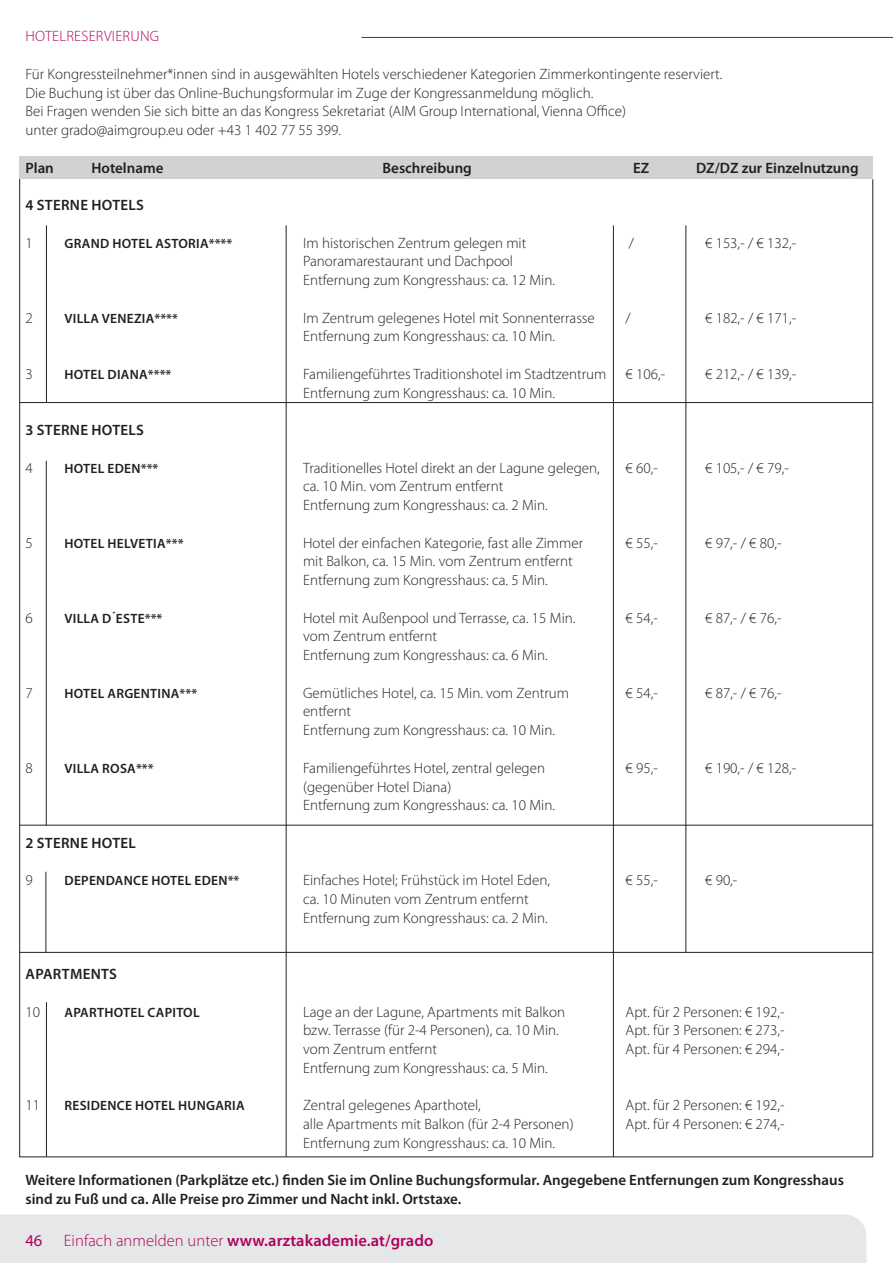
<style>
.page{position:relative;width:893px;height:1263px;background:#fff}
.page>*{position:absolute;margin:0;border:0;box-sizing:border-box;transform-origin:0 0}
.t1{font:600 16.5px "Myriad Pro";letter-spacing:.005em;color:#b1015c}
.t2{font:16.5px "Myriad Pro";color:#b1015c}
.t3{font:300 15px/18.8px "Myriad Pro";color:#231f20}
.t4{font:600 15px/18.8px "Myriad Pro";color:#231f20}
.t5{font:600 15px "Myriad Pro";letter-spacing:.02em;color:#231f20}
.t6{font:300 15px "Myriad Pro";letter-spacing:.015em;color:#b1015c}
.t7{font:600 13.5px "Myriad Pro";letter-spacing:.02em;color:#231f20}
.s1{font-weight:300}
</style>
<div class="page">
<div style="left:0;top:1215px;width:866px;height:48px;background:#e6e7e9"></div>
<hr style="left:361px;top:37px;width:532px;height:1px;background:#b1015c">
<div style="left:19px;top:156px;width:854px;height:23px;background:#d1d2d4"></div>
<hr style="left:613px;top:225px;width:1px;height:932px;background:#231f20">
<hr style="left:686px;top:225px;width:1px;height:727px;background:#231f20">
<hr style="left:286px;top:225px;width:1px;height:932px;background:#231f20">
<hr style="left:46px;top:225px;width:1px;height:178px;background:#231f20">
<hr style="left:46px;top:461px;width:1px;height:364px;background:#231f20">
<hr style="left:46px;top:872px;width:1px;height:80px;background:#231f20">
<hr style="left:46px;top:1002px;width:1px;height:155px;background:#231f20">
<hr style="left:20px;top:402px;width:853px;height:1px;background:#231f20">
<hr style="left:19px;top:825px;width:854px;height:1px;background:#231f20">
<hr style="left:20px;top:952px;width:853px;height:1px;background:#231f20">
<hr style="left:19px;top:1156px;width:854px;height:1px;background:#231f20">
<hr style="left:19px;top:179px;width:1px;height:978px;background:#231f20">
<hr style="left:872px;top:179px;width:1px;height:978px;background:#231f20">
<p class="t6" style="left:26px;top:27px;width:135px">HOTELRESERVIERUNG</p>
<p class="t3" style="left:26px;top:64px;width:698px">Für Kongressteilnehmer*innen sind in ausgewählten Hotels verschiedener Kategorien Zimmerkontingente reserviert.<br>Die Buchung ist über das Online-Buchungsformular im Zuge der Kongressanmeldung möglich.<br>Bei Fragen wenden Sie sich bitte an das Kongress Sekretariat (AIM Group International, Vienna Office)<br>unter grado@aimgroup.eu oder +43 1 402 77 55 399.</p>
<p class="t4" style="left:26px;top:158px;width:30px">Plan</p>
<p class="t4" style="left:92px;top:158px;width:73px">Hotelname</p>
<p class="t4" style="left:383px;top:158px;width:91px">Beschreibung</p>
<p class="t4" style="left:633px;top:158px;width:18px">EZ</p>
<p class="t4" style="left:696px;top:158px;width:164px">DZ/DZ zur Einzelnutzung</p>
<p class="t5" style="left:26px;top:196px;width:120px">4 STERNE HOTELS</p>
<p class="t3" style="left:26px;top:233px;width:9px">1</p>
<p class="t7" style="left:65px;top:235px;width:169px">GRAND HOTEL ASTORIA****</p>
<p class="t3" style="left:303px;top:233px;width:225px">Im historischen Zentrum gelegen mit</p>
<p class="t3" style="left:629px;top:233px;width:7px">/</p>
<p class="t3" style="left:705px;top:233px;width:93px">€ 153,- / € 132,-</p>
<p class="t3" style="left:303px;top:252px;width:253px">Panoramarestaurant und Dachpool<br>Entfernung zum Kongresshaus: ca. 12 Min.</p>
<p class="t3" style="left:26px;top:308px;width:9px">2</p>
<p class="t7" style="left:65px;top:310px;width:115px">VILLA VENEZIA****</p>
<p class="t3" style="left:303px;top:308px;width:293px">Im Zentrum gelegenes Hotel mit Sonnenterrasse</p>
<p class="t3" style="left:626px;top:308px;width:7px">/</p>
<p class="t3" style="left:705px;top:308px;width:93px">€ 182,- / € 171,-</p>
<p class="t3" style="left:303px;top:327px;width:253px">Entfernung zum Kongresshaus: ca. 10 Min.</p>
<p class="t3" style="left:26px;top:364px;width:9px">3</p>
<p class="t7" style="left:65px;top:366px;width:108px">HOTEL DIANA****</p>
<p class="t3" style="left:303px;top:364px;width:305px">Familiengeführtes Traditionshotel im Stadtzentrum</p>
<p class="t3" style="left:626px;top:364px;width:41px">€ 106,-</p>
<p class="t3" style="left:705px;top:364px;width:93px">€ 212,- / € 139,-</p>
<p class="t3" style="left:303px;top:383px;width:253px">Entfernung zum Kongresshaus: ca. 10 Min.</p>
<p class="t5" style="left:26px;top:421px;width:120px">3 STERNE HOTELS</p>
<p class="t3" style="left:26px;top:458px;width:9px">4</p>
<p class="t7" style="left:65px;top:460px;width:95px">HOTEL EDEN***</p>
<p class="t3" style="left:303px;top:458px;width:298px">Traditionelles Hotel direkt an der Lagune gelegen,</p>
<p class="t3" style="left:626px;top:458px;width:34px">€ 60,-</p>
<p class="t3" style="left:705px;top:458px;width:85px">€ 105,- / € 79,-</p>
<p class="t3" style="left:303px;top:477px;width:246px">ca. 10 Min. vom Zentrum entfernt<br>Entfernung zum Kongresshaus: ca. 2 Min.</p>
<p class="t3" style="left:26px;top:533px;width:9px">5</p>
<p class="t7" style="left:65px;top:535px;width:121px">HOTEL HELVETIA***</p>
<p class="t3" style="left:303px;top:533px;width:282px">Hotel der einfachen Kategorie, fast alle Zimmer</p>
<p class="t3" style="left:626px;top:533px;width:34px">€ 55,-</p>
<p class="t3" style="left:705px;top:533px;width:78px">€ 97,- / € 80,-</p>
<p class="t3" style="left:303px;top:552px;width:271px">mit Balkon, ca. 15 Min. vom Zentrum entfernt<br>Entfernung zum Kongresshaus: ca. 5 Min.</p>
<p class="t3" style="left:26px;top:608px;width:9px">6</p>
<p class="t7" style="left:65px;top:610px;width:99px">VILLA D´ESTE***</p>
<p class="t3" style="left:303px;top:608px;width:274px">Hotel mit Außenpool und Terrasse, ca. 15 Min.</p>
<p class="t3" style="left:626px;top:608px;width:34px">€ 54,-</p>
<p class="t3" style="left:705px;top:608px;width:78px">€ 87,- / € 76,-</p>
<p class="t3" style="left:303px;top:627px;width:246px">vom Zentrum entfernt<br>Entfernung zum Kongresshaus: ca. 6 Min.</p>
<p class="t3" style="left:26px;top:683px;width:9px">7</p>
<p class="t7" style="left:65px;top:685px;width:134px">HOTEL ARGENTINA***</p>
<p class="t3" style="left:303px;top:683px;width:267px">Gemütliches Hotel, ca. 15 Min. vom Zentrum</p>
<p class="t3" style="left:626px;top:683px;width:34px">€ 54,-</p>
<p class="t3" style="left:705px;top:683px;width:78px">€ 87,- / € 76,-</p>
<p class="t3" style="left:303px;top:702px;width:253px">entfernt<br>Entfernung zum Kongresshaus: ca. 10 Min.</p>
<p class="t3" style="left:26px;top:758px;width:9px">8</p>
<p class="t7" style="left:65px;top:760px;width:91px">VILLA ROSA***</p>
<p class="t3" style="left:303px;top:758px;width:244px">Familiengeführtes Hotel, zentral gelegen</p>
<p class="t3" style="left:626px;top:758px;width:34px">€ 95,-</p>
<p class="t3" style="left:705px;top:758px;width:93px">€ 190,- / € 128,-</p>
<p class="t3" style="left:303px;top:777px;width:253px">(gegenüber Hotel Diana)<br>Entfernung zum Kongresshaus: ca. 10 Min.</p>
<p class="t5" style="left:26px;top:833px;width:112px">2 STERNE HOTEL</p>
<p class="t3" style="left:26px;top:871px;width:9px">9</p>
<p class="t7" style="left:65px;top:872px;width:176px">DEPENDANCE HOTEL EDEN**</p>
<p class="t3" style="left:303px;top:871px;width:248px">Einfaches Hotel; Frühstück im Hotel Eden,</p>
<p class="t3" style="left:626px;top:871px;width:34px">€ 55,-</p>
<p class="t3" style="left:705px;top:871px;width:34px">€ 90,-</p>
<p class="t3" style="left:303px;top:889px;width:246px">ca. 10 Minuten vom Zentrum entfernt<br>Entfernung zum Kongresshaus: ca. 2 Min.</p>
<p class="t5" style="left:26px;top:964px;width:93px">APARTMENTS</p>
<p class="t3" style="left:26px;top:1002px;width:16px">10</p>
<p class="t7" style="left:65px;top:1003px;width:137px">APARTHOTEL CAPITOL</p>
<p class="t3" style="left:303px;top:1002px;width:264px">Lage an der Lagune, Apartments mit Balkon</p>
<p class="t3" style="left:626px;top:1002px;width:161px">Apt. für 2 Personen: € 192,-</p>
<p class="t3" style="left:303px;top:1021px;width:257px">bzw. Terrasse (für 2-4 Personen), ca. 10 Min.</p>
<p class="t3" style="left:626px;top:1021px;width:161px">Apt. für 3 Personen: € 273,-</p>
<p class="t3" style="left:303px;top:1039px;width:136px">vom Zentrum entfernt</p>
<p class="t3" style="left:626px;top:1039px;width:161px">Apt. für 4 Personen: € 294,-</p>
<p class="t3" style="left:303px;top:1058px;width:246px">Entfernung zum Kongresshaus: ca. 5 Min.</p>
<p class="t3" style="left:26px;top:1096px;width:16px">11</p>
<p class="t7" style="left:65px;top:1097px;width:182px">RESIDENCE HOTEL HUNGARIA</p>
<p class="t3" style="left:303px;top:1096px;width:179px">Zentral gelegenes Aparthotel,</p>
<p class="t3" style="left:626px;top:1096px;width:161px">Apt. für 2 Personen: € 192,-</p>
<p class="t3" style="left:303px;top:1114px;width:272px">alle Apartments mit Balkon (für 2-4 Personen)</p>
<p class="t3" style="left:626px;top:1114px;width:161px">Apt. für 4 Personen: € 274,-</p>
<p class="t3" style="left:303px;top:1133px;width:253px">Entfernung zum Kongresshaus: ca. 10 Min.</p>
<p class="t4" style="left:26px;top:1170px;width:820px">Weitere Informationen (Parkplätze etc.) finden Sie im Online Buchungsformular. Angegebene Entfernungen zum Kongresshaus sind zu Fuß und ca. Alle Preise pro Zimmer und Nacht inkl. Ortstaxe.</p>
<p class="t2" style="left:26px;top:1230px;width:18px">46</p>
<p class="t1" style="left:64px;top:1229px;width:371px"><span class="s1">Einfach anmelden unter</span> www.arztakademie.at/grado</p>
</div>
